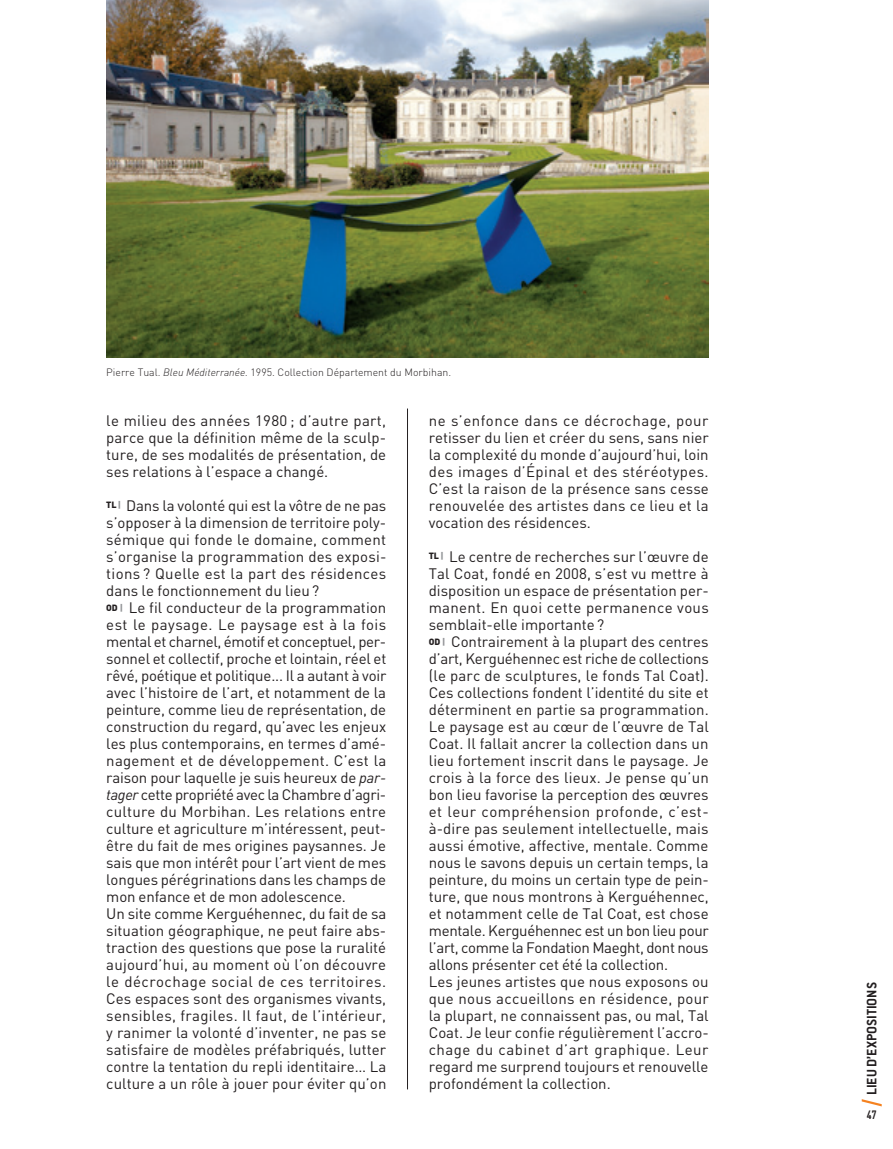
<style>
.page{position:relative;width:893px;height:1149px;background:#fff}
.page>*{position:absolute;margin:0;border:0;box-sizing:border-box;transform-origin:0 0}
.t1{font:15px/17px "DIN";color:#231f20;text-align:justify}
.t2{font:700 15px "Conduit ITC";color:#231f20}
.t3{font:700 12px "DIN Cond";color:#231f20}
.t4{font:300 10.5px "DIN";color:#231f20}
.s1{font-style:italic}
.s2{font-weight:900;font-size:9px}
.s3{font-weight:900;font-size:9px;color:#939598}
</style>
<div class="page">
<svg style="left:862px;top:1099px;width:20px;height:7px"></svg>
<hr style="left:407px;top:408px;width:1px;height:681px;background:#231f20">
<img style="left:106px;top:0;width:603px;height:357px">
<p class="t4" style="left:106px;top:365px;width:346px">Pierre Tual. <span class="s1">Bleu Méditerranée.</span> 1995. Collection Département du Morbihan.</p>
<p class="t1" style="left:106px;top:411px;width:281px">le milieu des années 1980 ; d’autre part, parce que la définition même de la sculp&shy;ture, de ses modalités de présentation, de ses relations à l’espace a changé.</p>
<p class="t1" style="left:106px;top:496px;width:282px;text-align:left"><span class="s2">TL</span> <span class="s3">|</span> Dans la volonté qui est la vôtre de ne pas s’opposer à la dimension de territoire poly&shy;sémique qui fonde le domaine, comment s’organise la programmation des exposi&shy;tions ? Quelle est la part des résidences dans le fonctionnement du lieu?<br><span class="s2">OD</span> <span class="s3">|</span> Le fil conducteur de la programmation est le paysage. Le paysage est à la fois mental et charnel, émotif et conceptuel, per&shy;sonnel et collectif, proche et lointain, réel et rêvé, poétique et politique... Il a autant à voir avec l’histoire de l’art, et notamment de la peinture, comme lieu de représentation, de construction du regard, qu’avec les enjeux les plus contemporains, en termes d’amé&shy;nagement et de développement. C’est la raison pour laquelle je suis heureux de <span class="s1">par&shy;tager</span> cette propriété avec la Chambre d’agri&shy;culture du Morbihan. Les relations entre culture et agriculture m’intéressent, peut&shy;être du fait de mes origines paysannes. Je sais que mon intérêt pour l’art vient de mes longues pérégrinations dans les champs de mon enfance et de mon adolescence.<br>Un site comme Kerguéhennec, du fait de sa situation géographique, ne peut faire abs&shy;traction des questions que pose la ruralité aujourd’hui, au moment où l’on découvre le décrochage social de ces territoires.<br>Ces espaces sont des organismes vivants, sensibles, fragiles. Il faut, de l’intérieur, y ranimer la volonté d’inventer, ne pas se satisfaire de modèles préfabriqués, lutter contre la tentation du repli identitaire… La culture a un rôle à jouer pour éviter qu’on</p>
<p class="t1" style="left:429px;top:411px;width:282px">ne s’enfonce dans ce décrochage, pour retisser du lien et créer du sens, sans nier la complexité du monde d’aujourd’hui, loin des images d’Épinal et des stéréotypes.<br>C’est la raison de la présence sans cesse renouvelée des artistes dans ce lieu et la vocation des résidences.</p>
<p class="t1" style="left:429px;top:547px;width:282px;text-align:left"><span class="s2">TL</span> <span class="s3">|</span> Le centre de recherches sur l’œuvre de Tal Coat, fondé en 2008, s’est vu mettre à disposition un espace de présentation per&shy;manent. En quoi cette permanence vous semblait-elle importante?<br><span class="s2">OD</span> <span class="s3">|</span> Contrairement à la plupart des centres d’art, Kerguéhennec est riche de collections (le parc de sculptures, le fonds Tal Coat).<br>Ces collections fondent l’identité du site et déterminent en partie sa programmation.<br>Le paysage est au cœur de l’œuvre de Tal Coat. Il fallait ancrer la collection dans un lieu fortement inscrit dans le paysage. Je crois à la force des lieux. Je pense qu’un bon lieu favorise la perception des œuvres et leur compréhension profonde, c’est&shy;à-dire pas seulement intellectuelle, mais aussi émotive, affective, mentale. Comme nous le savons depuis un certain temps, la peinture, du moins un certain type de pein&shy;ture, que nous montrons à Kerguéhennec, et notamment celle de Tal Coat, est chose mentale. Kerguéhennec est un bon lieu pour l’art, comme la Fondation Maeght, dont nous allons présenter cet été la collection.<br>Les jeunes artistes que nous exposons ou que nous accueillons en résidence, pour la plupart, ne connaissent pas, ou mal, Tal Coat. Je leur confie régulièrement l’accro&shy;chage du cabinet d’art graphique. Leur regard me surprend toujours et renouvelle profondément la collection.</p>
<p class="t2" style="left:863px;top:1094px;width:112px;rotate:-90deg">Lieu d’expositions</p>
<p class="t3" style="left:867px;top:1107px;width:11px">47</p>
</div>
